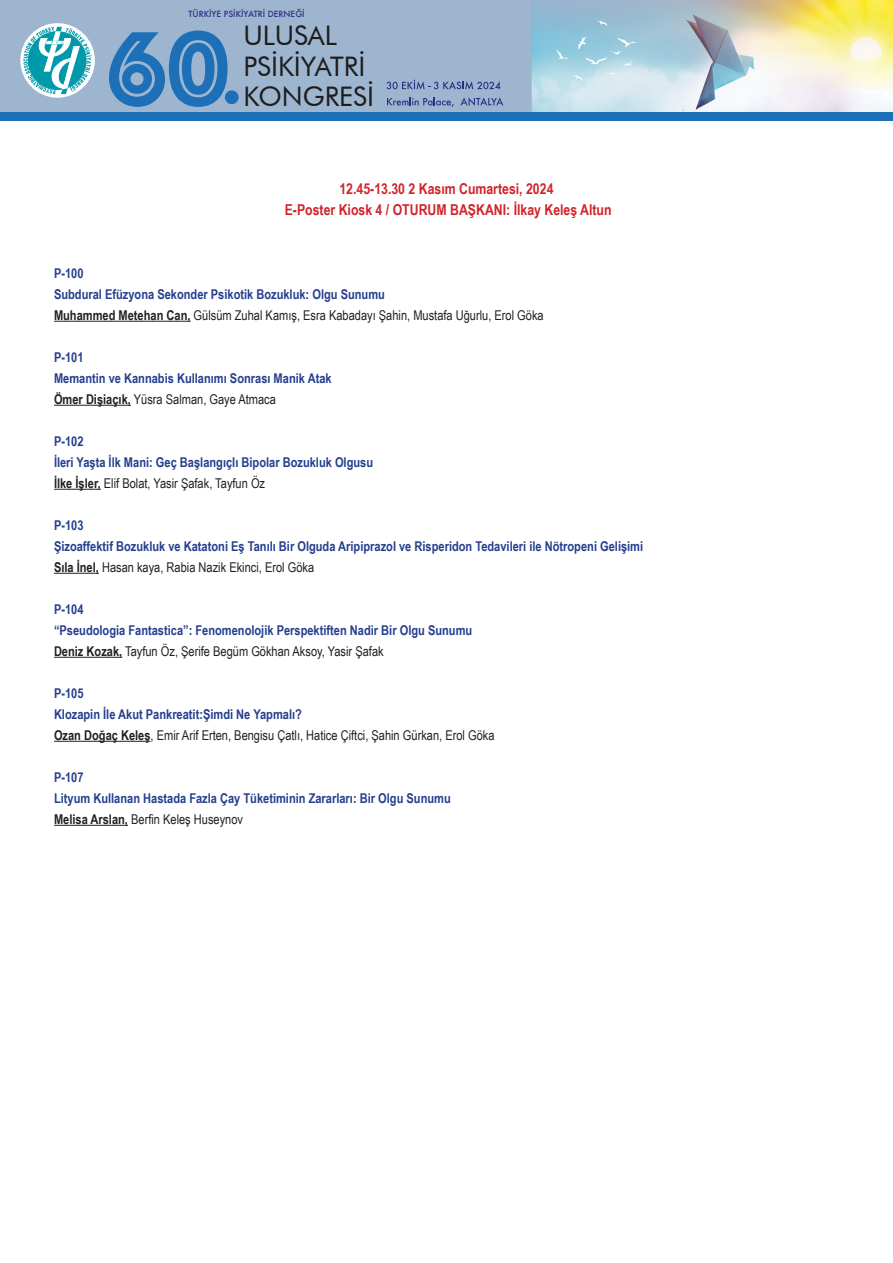
<style>
.page{position:relative;width:893px;height:1263px;background:#fff}
.page>*{position:absolute;margin:0;border:0;box-sizing:border-box;transform-origin:0 0}
.t1{font:27px/30.2px "Futura BT";color:#1d1d1b}
.t2{font:700 15px "Arial Narrow";color:#d1232a}
.t3{font:700 13.5px "Arial Narrow";color:#253f8e}
.t4{font:13.5px "Arial Narrow";color:#231f20}
.t5{font:500 8.25px "Futura";color:#2d2e82}
.s1{font-weight:700}
</style>
<div class="page">
<img style="left:0;top:0;width:893px;height:112px">
<svg style="left:20px;top:23px;width:75px;height:75px"></svg>
<svg style="left:23px;top:27px;width:69px;height:67px"></svg>
<div style="left:0;top:112px;width:893px;height:8px;background:#1d70b7"></div>
<svg style="left:556px;top:50px;width:13px;height:9px"></svg>
<svg style="left:604px;top:73px;width:17px;height:3px"></svg>
<svg style="left:597px;top:21px;width:10px;height:5px"></svg>
<svg style="left:578px;top:37px;width:59px;height:29px;background:#a3cfe0"></svg>
<svg style="left:572px;top:76px;width:10px;height:5px"></svg>
<svg style="left:386px;top:80px;width:114px;height:9px"></svg>
<svg style="left:387px;top:97px;width:67px;height:10px"></svg>
<svg style="left:460px;top:98px;width:43px;height:8px"></svg>
<svg style="left:109px;top:31px;width:119px;height:76px;background:#508bc0"></svg>
<div style="left:225px;top:90px;width:14px;height:14px;background:#1d70b7;border-radius:50%"></div>
<hr style="left:54px;top:321px;width:137px;height:1px;background:#231f20">
<hr style="left:54px;top:405px;width:77px;height:1px;background:#231f20">
<hr style="left:54px;top:489px;width:47px;height:1px;background:#231f20">
<hr style="left:54px;top:573px;width:45px;height:1px;background:#231f20">
<hr style="left:54px;top:657px;width:68px;height:1px;background:#231f20">
<hr style="left:54px;top:741px;width:97px;height:1px;background:#231f20">
<hr style="left:54px;top:825px;width:74px;height:1px;background:#231f20">
<p class="t5" style="left:189px;top:8px;width:118px">TÜRKİYE PSİKİYATRİ DERNEĞİ</p>
<p class="t1" style="left:243px;top:21px;width:132px">ULUSAL<br>PSİKİYATRİ<br>KONGRESİ</p>
<p class="t2" style="left:339px;top:177px;width:216px">12.45-13.30 2 Kasım Cumartesi, 2024</p>
<p class="t2" style="left:285px;top:198px;width:328px">E-Poster Kiosk 4 / OTURUM BAŞKANI: İlkay Keleş Altun</p>
<p class="t3" style="left:54px;top:263px;width:31px">P-100</p>
<p class="t3" style="left:54px;top:284px;width:332px">Subdural Efüzyona Sekonder Psikotik Bozukluk: Olgu Sunumu</p>
<p class="t4" style="left:54px;top:305px;width:491px"><span class="s1">Muhammed Metehan Can,</span> Gülsüm Zuhal Kamış, Esra Kabadayı Şahin, Mustafa Uğurlu, Erol Göka</p>
<p class="t3" style="left:54px;top:347px;width:31px">P-101</p>
<p class="t3" style="left:54px;top:368px;width:279px">Memantin ve Kannabis Kullanımı Sonrası Manik Atak</p>
<p class="t4" style="left:54px;top:389px;width:223px"><span class="s1">Ömer Dişiaçık,</span> Yüsra Salman, Gaye Atmaca</p>
<p class="t3" style="left:54px;top:431px;width:31px">P-102</p>
<p class="t3" style="left:54px;top:452px;width:321px">İleri Yaşta İlk Mani: Geç Başlangıçlı Bipolar Bozukluk Olgusu</p>
<p class="t4" style="left:54px;top:473px;width:213px"><span class="s1">İlke İşler,</span> Elif Bolat, Yasir Şafak, Tayfun Öz</p>
<p class="t3" style="left:54px;top:515px;width:31px">P-103</p>
<p class="t3" style="left:54px;top:536px;width:591px">Şizoaffektif Bozukluk ve Katatoni Eş Tanılı Bir Olguda Aripiprazol ve Risperidon Tedavileri ile Nötropeni Gelişimi</p>
<p class="t4" style="left:54px;top:557px;width:262px"><span class="s1">Sıla İnel,</span> Hasan kaya, Rabia Nazik Ekinci, Erol Göka</p>
<p class="t3" style="left:54px;top:599px;width:31px">P-104</p>
<p class="t3" style="left:54px;top:620px;width:420px">“Pseudologia Fantastica”: Fenomenolojik Perspektiften Nadir Bir Olgu Sunumu</p>
<p class="t4" style="left:54px;top:641px;width:331px"><span class="s1">Deniz Kozak,</span> Tayfun Öz, Şerife Begüm Gökhan Aksoy, Yasir Şafak</p>
<p class="t3" style="left:54px;top:683px;width:31px">P-105</p>
<p class="t3" style="left:54px;top:704px;width:249px">Klozapin İle Akut Pankreatit:Şimdi Ne Yapmalı?</p>
<p class="t4" style="left:54px;top:725px;width:442px"><span class="s1">Ozan Doğaç Keleş</span>, Emir Arif Erten, Bengisu Çatlı, Hatice Çiftci, Şahin Gürkan, Erol Göka</p>
<p class="t3" style="left:54px;top:767px;width:31px">P-107</p>
<p class="t3" style="left:54px;top:788px;width:398px">Lityum Kullanan Hastada Fazla Çay Tüketiminin Zararları: Bir Olgu Sunumu</p>
<p class="t4" style="left:54px;top:809px;width:191px"><span class="s1">Melisa Arslan,</span> Berfin Keleş Huseynov</p>
</div>
